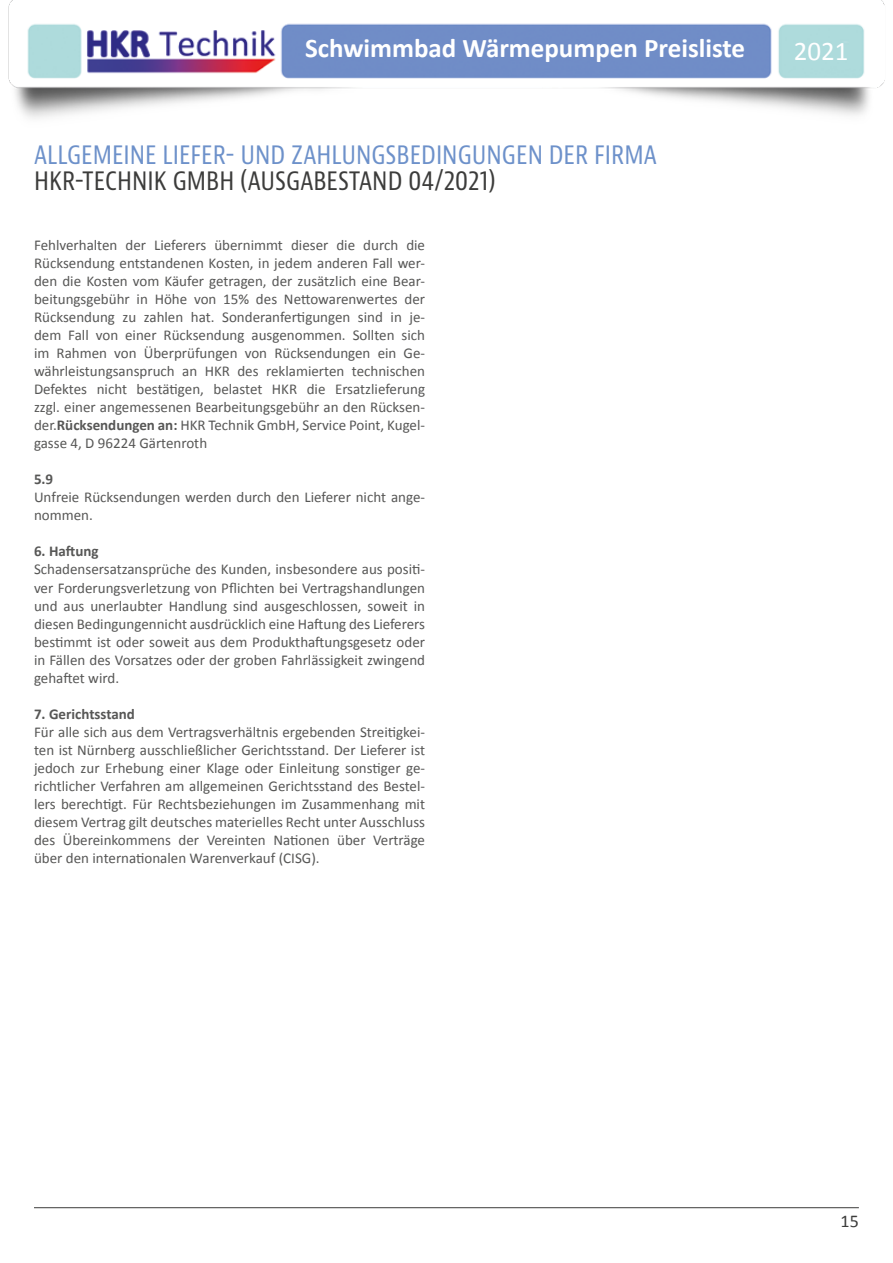
<style>
.page{position:relative;width:893px;height:1263px;background:#fff}
.page>*{position:absolute;margin:0;border:0;box-sizing:border-box;transform-origin:0 0}
.t1{font:condensed 27px "Bernino Sans";color:#6d91ca}
.t2{font:condensed 27px "Bernino Sans";color:#3c3c3b}
.t3{font:700 27px "Calibri";color:#fff}
.t4{font:27px "Calibri";color:#fff}
.t5{font:18px "Calibri";color:#3c3c3b}
.t6{font:15px/18px "Calibri";color:#575756;text-align:justify}
.t7{font:700 15px "Calibri";color:#575756}
.s1{font-weight:700}
</style>
<div class="page">
<hr style="left:34px;top:1207px;width:825px;height:1px;background:#3c3c3b">
<img style="left:8px;top:0;width:877px;height:119px">
<h1 class="t3" style="left:305px;top:29px;width:442px">Schwimmbad Wärmepumpen Preisliste</h1>
<h1 class="t1" style="left:34px;top:138px;width:624px">ALLGEMEINE LIEFER- UND ZAHLUNGSBEDINGUNGEN DER FIRMA</h1>
<h1 class="t2" style="left:34px;top:163px;width:463px">HKR-TECHNIK GMBH (AUSGABESTAND 04/2021)</h1>
<p class="t6" style="left:34px;top:236px;width:393px">Fehlverhalten der Lieferers übernimmt dieser die durch die Rücksendung entstandenen Kosten, in jedem anderen Fall wer&shy;den die Kosten vom Käufer getragen, der zusätzlich eine Bear&shy;beitungsgebühr in Höhe von 15% des Nettowarenwertes der Rücksendung zu zahlen hat. Sonderanfertigungen sind in je&shy;dem Fall von einer Rücksendung ausgenommen. Sollten sich im Rahmen von Überprüfungen von Rücksendungen ein Ge&shy;währleistungsanspruch an HKR des reklamierten technischen Defektes nicht bestätigen, belastet HKR die Ersatzlieferung zzgl. einer angemessenen Bearbeitungsgebühr an den Rücksen&shy;der.<span class="s1">Rücksendungen an:</span> HKR Technik GmbH, Service Point, Kugel&shy;gasse 4, D 96224 Gärtenroth</p>
<p class="t7" style="left:34px;top:469px;width:21px">5.9</p>
<p class="t6" style="left:34px;top:488px;width:393px">Unfreie Rücksendungen werden durch den Lieferer nicht ange&shy;nommen.</p>
<p class="t7" style="left:34px;top:541px;width:66px">6. Haftung</p>
<p class="t6" style="left:34px;top:560px;width:393px">Schadensersatzansprüche des Kunden, insbesondere aus positi&shy;ver Forderungsverletzung von Pflichten bei Vertragshandlungen und aus unerlaubter Handlung sind ausgeschlossen, soweit in diesen Bedingungennicht ausdrücklich eine Haftung des Lieferers bestimmt ist oder soweit aus dem Produkthaftungsgesetz oder in Fällen des Vorsatzes oder der groben Fahrlässigkeit zwingend gehaftet wird.</p>
<p class="t7" style="left:34px;top:703px;width:102px">7. Gerichtsstand</p>
<p class="t6" style="left:34px;top:722px;width:393px">Für alle sich aus dem Vertragsverhältnis ergebenden Streitigkei&shy;ten ist Nürnberg ausschließlicher Gerichtsstand. Der Lieferer ist jedoch zur Erhebung einer Klage oder Einleitung sonstiger ge&shy;richtlicher Verfahren am allgemeinen Gerichtsstand des Bestel&shy;lers berechtigt. Für Rechtsbeziehungen im Zusammenhang mit diesem Vertrag gilt deutsches materielles Recht unter Ausschluss des Übereinkommens der Vereinten Nationen über Verträge über den internationalen Warenverkauf (CISG).</p>
<h1 class="t4" style="left:794px;top:32px;width:56px">2021</h1>
<p class="t5" style="left:841px;top:1208px;width:20px">15</p>
</div>
